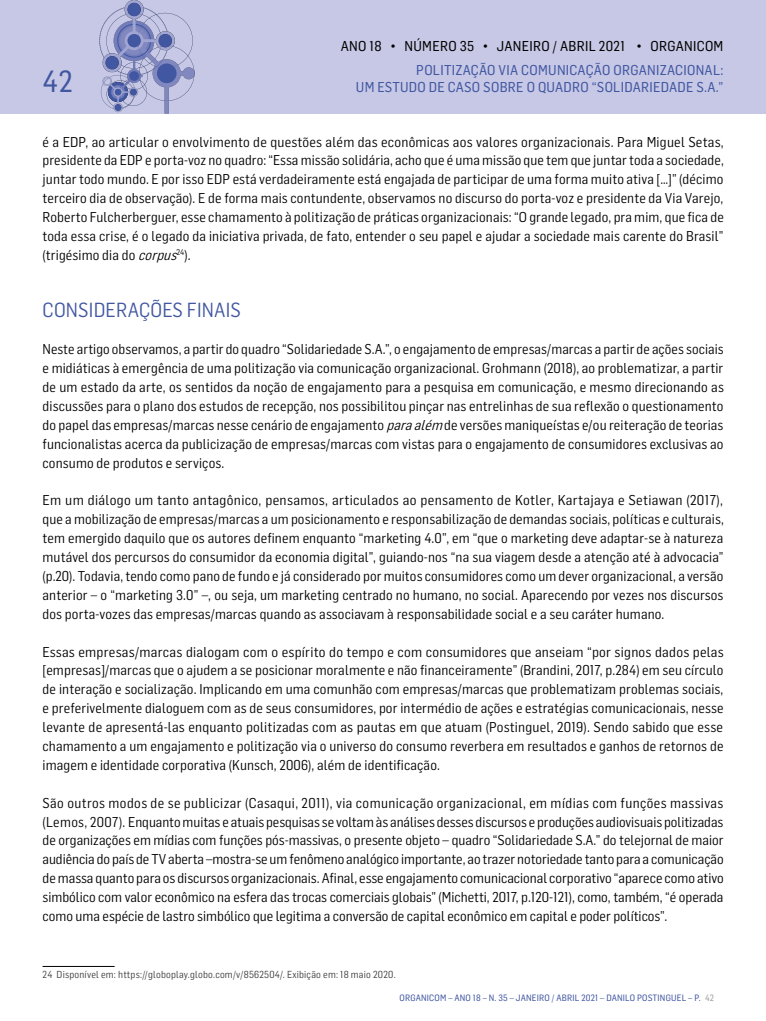
<style>
.page{position:relative;width:766px;height:1021px;background:#fff}
.page>*{position:absolute;margin:0;border:0;box-sizing:border-box;transform-origin:0 0}
.t1{font:30px "Flama Semicondensed Basic";color:#4157a1}
.t2{font:20px "Flama Semicondensed";letter-spacing:.01em;color:#4157a1}
.t3{font:14px/18.9px "Flama Semicondensed";letter-spacing:.01em;color:#000;text-align:justify}
.t4{font:14px "Flama Semicondensed Basic";letter-spacing:.02em;color:#4157a1}
.t5{font:14px "Flama Semicondensed Basic";letter-spacing:.02em;color:#000}
.t6{font:10px "Flama Semicondensed";letter-spacing:.02em;color:#3c3c3b}
.t7{font:9px "Flama Semicondensed Basic";letter-spacing:.02em;color:#4157a1}
.s1{font-style:italic}
.s2{color:#9d9d9c}
</style>
<div class="page">
<div style="left:0;top:0;width:765px;height:113px;background:#c7c8e5"></div>
<svg style="left:99px;top:0;width:96px;height:113px"></svg>
<hr style="left:43px;top:965px;width:72px;height:1px;background:#000">
<p class="t5" style="left:341px;top:37px;width:384px">ANO 18 • NÚMERO 35 • JANEIRO / ABRIL 2021 • ORGANICOM</p>
<p class="t4" style="left:416px;top:61px;width:308px">POLITIZAÇÃO VIA COMUNICAÇÃO ORGANIZACIONAL:</p>
<h1 class="t1" style="left:43px;top:62px;width:32px">42</h1>
<p class="t4" style="left:356px;top:78px;width:369px">UM ESTUDO DE CASO SOBRE O QUADRO “SOLIDARIEDADE S.A.”</p>
<p class="t3" style="left:43px;top:131px;width:682px">é a EDP, ao articular o envolvimento de questões além das econômicas aos valores organizacionais. Para Miguel Setas, presidente da EDP e porta-voz no quadro: “Essa missão solidária, acho que é uma missão que tem que juntar toda a sociedade, juntar todo mundo. E por isso EDP está verdadeiramente está engajada de participar de uma forma muito ativa […]” (décimo terceiro dia de observação). E de forma mais contundente, observamos no discurso do porta-voz e presidente da Via Varejo, Roberto Fulcherberguer, esse chamamento à politização de práticas organizacionais: “O grande legado, pra mim, que fica de toda essa crise, é o legado da iniciativa privada, de fato, entender o seu papel e ajudar a sociedade mais carente do Brasil” (trigésimo dia do <span class="s1">corpus</span><sup>24</sup>).</p>
<h2 class="t2" style="left:43px;top:296px;width:200px">CONSIDERAÇÕES FINAIS</h2>
<p class="t3" style="left:43px;top:339px;width:682px">Neste artigo observamos, a partir do quadro “Solidariedade S.A.”, o engajamento de empresas/marcas a partir de ações sociais e midiáticas à emergência de uma politização via comunicação organizacional. Grohmann (2018), ao problematizar, a partir de um estado da arte, os sentidos da noção de engajamento para a pesquisa em comunicação, e mesmo direcionando as discussões para o plano dos estudos de recepção, nos possibilitou pinçar nas entrelinhas de sua reflexão o questionamento do papel das empresas/marcas nesse cenário de engajamento <span class="s1">paraalém</span> de versões maniqueístas e/ou reiteração de teorias funcionalistas acerca da publicização de empresas/marcas com vistas para o engajamento de consumidores exclusivas ao consumo de produtos e serviços.</p>
<p class="t3" style="left:43px;top:490px;width:682px">Em um diálogo um tanto antagônico, pensamos, articulados ao pensamento de Kotler, Kartajaya e Setiawan (2017), que a mobilização de empresas/marcas a um posicionamento e responsabilização de demandas sociais, políticas e culturais, tem emergido daquilo que os autores definem enquanto “marketing 4.0”, em “que o marketing deve adaptar-se à natureza mutável dos percursos do consumidor da economia digital”, guiando-nos “na sua viagem desde a atenção até à advocacia” (p. 20). Todavia, tendo como pano de fundo e já considerado por muitos consumidores como um dever organizacional, a versão anterior – o “marketing 3.0” –, ou seja, um marketing centrado no humano, no social. Aparecendo por vezes nos discursos dos porta-vozes das empresas/marcas quando as associavam à responsabilidade social e a seu caráter humano.</p>
<p class="t3" style="left:43px;top:641px;width:682px">Essas empresas/marcas dialogam com o espírito do tempo e com consumidores que anseiam “por signos dados pelas [empresas]/marcas que o ajudem a se posicionar moralmente e não financeiramente” (Brandini, 2017, p. 284) em seu círculo de interação e socialização. Implicando em uma comunhão com empresas/marcas que problematizam problemas sociais, e preferivelmente dialoguem com as de seus consumidores, por intermédio de ações e estratégias comunicacionais, nesse levante de apresentá-las enquanto politizadas com as pautas em que atuam (Postinguel, 2019). Sendo sabido que esse chamamento a um engajamento e politização via o universo do consumo reverbera em resultados e ganhos de retornos de imagem e identidade corporativa (Kunsch, 2006), além de identificação.</p>
<p class="t3" style="left:43px;top:792px;width:682px">São outros modos de se publicizar (Casaqui, 2011), via comunicação organizacional, em mídias com funções massivas (Lemos, 2007). Enquanto muitas e atuais pesquisas se voltam às análises desses discursos e produções audiovisuais politizadas de organizações em mídias com funções pós-massivas, o presente objeto – quadro “Solidariedade S.A.” do telejornal de maior audiência do país de TV aberta –mostra-se um fenômeno analógico importante, ao trazer notoriedade tanto para a comunicação de massa quanto para os discursos organizacionais. Afinal, esse engajamento comunicacional corporativo “aparece como ativo simbólico com valor econômico na esfera das trocas comerciais globais” (Michetti, 2017, p. 120-121), como, também, “é operada como uma espécie de lastro simbólico que legitima a conversão de capital econômico em capital e poder políticos”.</p>
<p class="t6" style="left:43px;top:968px;width:354px">24 Disponível em: https://globoplay.globo.com/v/8562504/. Exibição em: 18 maio 2020.</p>
<p class="t7" style="left:399px;top:992px;width:218px">ORGANICOM – ANO 18 – N. 35 – JANEIRO / ABRIL 2021 – DANILO</p>
<p class="t7" style="left:637px;top:992px;width:78px">POSTING UEL – P. <span class="s2">42</span></p>
</div>
